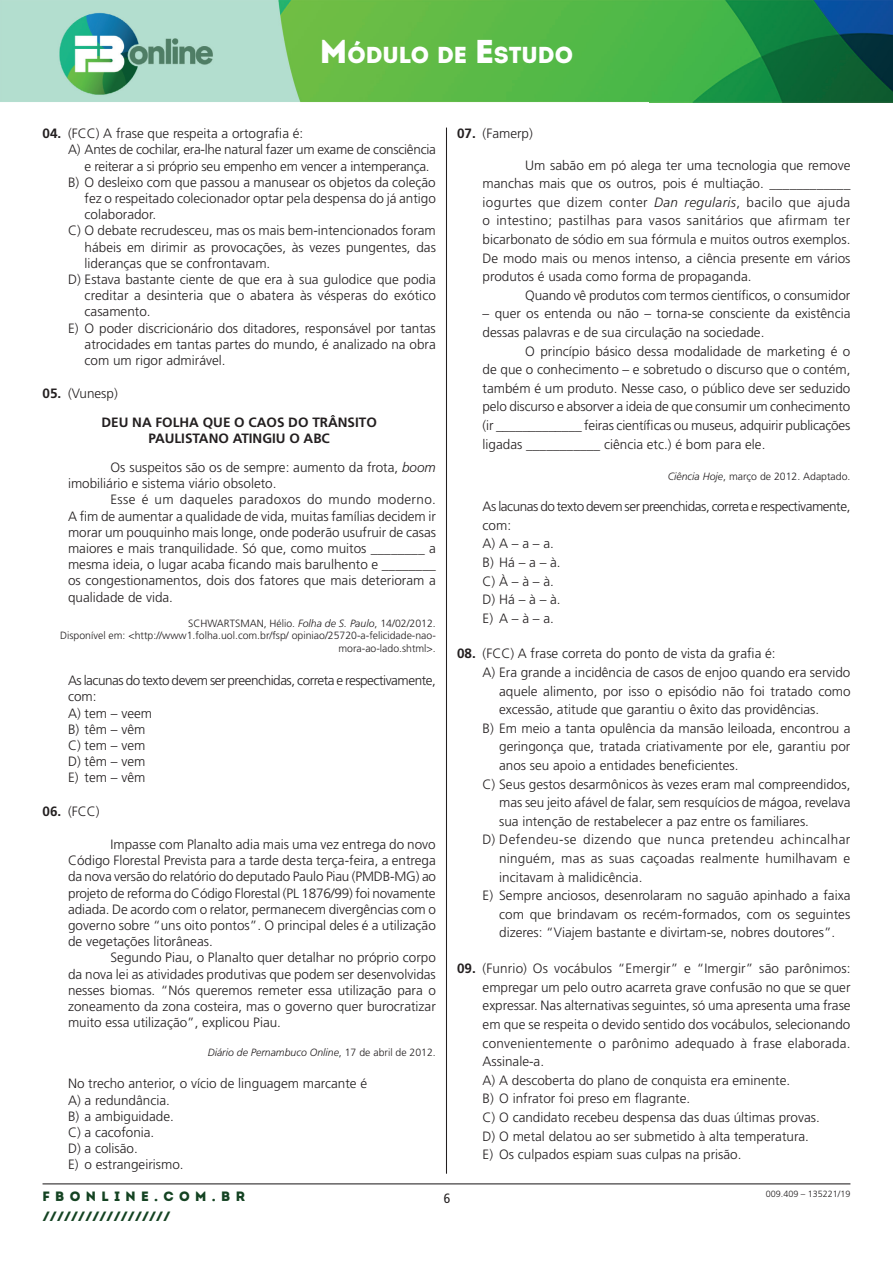
<style>
.page{position:relative;width:893px;height:1263px;background:#fff}
.page>*{position:absolute;margin:0;border:0;box-sizing:border-box;transform-origin:0 0}
.t1{font:900 23.1px "Intro";color:#fff}
.t2{font:300 13.5px/18.6px "Frutiger";color:#231f20}
.t3{font:300 13.5px/16.2px "Frutiger";letter-spacing:-.035em;color:#231f20}
.t4{font:300 13.5px "Frutiger";letter-spacing:-.02em;color:#231f20}
.t5{font:300 13.5px "Frutiger";letter-spacing:.035em;color:#231f20}
.t6{font:700 13.5px/28.8px "Frutiger";color:#231f20}
.t7{font:300 13.5px "Frutiger";letter-spacing:.02em;color:#231f20}
.t8{font:13.5px "Intro Black Caps";color:#144322}
.t9{font:900 13.5px "Intro";letter-spacing:.4em;color:#144322}
.t10{font:condensed 13.5px "Frutiger";color:#231f20}
.t11{font:300 10.5px/12.6px "Frutiger";color:#231f20;text-align:right}
.t12{font:italic 300 10.5px "Frutiger";color:#231f20}
.t13{font:300 9px "Frutiger";color:#231f20}
.s1{font-size:33px}
.s2{font-weight:700}
.s3{font-weight:300}
.s4{font-style:italic}
.s5{font-style:normal}
</style>
<div class="page">
<img style="left:0;top:0;width:893px;height:102px">
<img style="left:49px;top:1px;width:167px;height:100px">
<hr style="left:43px;top:1183px;width:807px;height:1px;background:#231f20">
<hr style="left:446px;top:128px;width:1px;height:1046px;background:#231f20">
<h1 class="t1" style="left:320px;top:40px;width:255px"><span class="s1">M</span>ÓDULO DE <span class="s1">E</span>STUDO</h1>
<p class="t2" style="left:43px;top:124px;width:262px"><span class="s2">04.</span> (FCC) A frase que respeita a ortografia é:</p>
<p class="t4" style="left:68px;top:142px;width:369px">A) Antes de cochilar, era-lhe natural fazer um exame de consciência</p>
<p class="t4" style="left:85px;top:158px;width:347px">e reiterar a si próprio seu empenho em vencer a intemperança.</p>
<p class="t2" style="left:68px;top:173px;width:369px">B) O desleixo com que passou a manusear os objetos da coleção</p>
<p class="t2" style="left:85px;top:189px;width:353px">fez o respeitado colecionador optar pela despensa do já antigo</p>
<p class="t2" style="left:85px;top:205px;width:73px">colaborador.</p>
<p class="t2" style="left:68px;top:221px;width:369px">C) O debate recrudesceu, mas os mais bem-intencionados foram</p>
<p class="t2" style="left:85px;top:238px;width:353px">hábeis em dirimir as provocações, às vezes pungentes, das</p>
<p class="t2" style="left:85px;top:254px;width:187px">lideranças que se confrontavam.</p>
<p class="t2" style="left:68px;top:270px;width:369px">D) Estava bastante ciente de que era à sua gulodice que podia</p>
<p class="t2" style="left:85px;top:286px;width:353px">creditar a desinteria que o abatera às vésperas do exótico</p>
<p class="t2" style="left:85px;top:302px;width:68px">casamento.</p>
<p class="t2" style="left:68px;top:319px;width:369px">E) O poder discricionário dos ditadores, responsável por tantas</p>
<p class="t2" style="left:85px;top:335px;width:353px">atrocidades em tantas partes do mundo, é analizado na obra</p>
<p class="t2" style="left:85px;top:351px;width:142px">com um rigor admirável.</p>
<p class="t6" style="left:102px;top:379px;width:277px;text-indent:-59px">05. <span class="s3">(Vunesp)<br></span>DEU NA FOLHA QUE O CAOS DO TRÂNSITO</p>
<p class="t2" style="left:111px;top:424px;width:327px;line-height:28.8px;text-indent:38px"><span class="s2">PAULISTANO ATINGIU O ABC<br></span>Os suspeitos são os de sempre: aumento da frota, <span class="s4">boom</span></p>
<p class="t2" style="left:68px;top:474px;width:210px">imobiliário e sistema viário obsoleto.</p>
<p class="t7" style="left:111px;top:492px;width:327px">Esse é um daqueles paradoxos do mundo moderno.</p>
<p class="t2" style="left:68px;top:507px;width:370px">A fim de aumentar a qualidade de vida, muitas famílias decidem ir</p>
<p class="t2" style="left:68px;top:523px;width:369px">morar um pouquinho mais longe, onde poderão usufruir de casas</p>
<p class="t2" style="left:68px;top:539px;width:369px">maiores e mais tranquilidade. Só que, como muitos ________ a</p>
<p class="t2" style="left:68px;top:555px;width:369px">mesma ideia, o lugar acaba ficando mais barulhento e ________</p>
<p class="t2" style="left:68px;top:571px;width:369px">os congestionamentos, dois dos fatores que mais deterioram a</p>
<p class="t2" style="left:68px;top:588px;width:107px">qualidade de vida.</p>
<p class="t11" style="left:60px;top:617px;width:377px">SCHWARTSMAN, Hélio. <span class="s4">Folha de S. Paulo</span>, 14/02/2012.<br>Disponível em: &lt;http://www1.folha.uol.com.br/fsp/ opiniao/25720-a-felicidade-nao&shy;mora-ao-lado.shtml&gt;.</p>
<p class="t3" style="left:68px;top:672px;width:369px">As lacunas do texto devem ser preenchidas, correta e respectivamente, com:<br>A) tem – veem<br>B) têm – vêm<br>C) tem – vem<br>D) têm – vem<br>E) tem – vêm</p>
<p class="t2" style="left:43px;top:802px;width:59px"><span class="s2">06.</span> (FCC)</p>
<p class="t2" style="left:68px;top:836px;width:370px;line-height:16.2px;text-align:justify;text-indent:43px">Impasse com Planalto adia mais uma vez entrega do novo Código Florestal Prevista para a tarde desta terça-feira, a entrega da nova versão do relatório do deputado Paulo Piau (PMDB-MG) ao projeto de reforma do Código Florestal (PL 1876/99) foi novamente adiada. De acordo com o relator, permanecem divergências com o governo sobre “uns oito pontos”. O principal deles é a utilização de vegetações litorâneas.</p>
<p class="t2" style="left:68px;top:949px;width:369px;line-height:16.2px;text-align:justify;text-indent:43px">Segundo Piau, o Planalto quer detalhar no próprio corpo da nova lei as atividades produtivas que podem ser desenvolvidas nesses biomas. “Nós queremos remeter essa utilização para o zoneamento da zona costeira, mas o governo quer burocratizar muito essa utilização”, explicou Piau.</p>
<p class="t12" style="left:208px;top:1046px;width:230px">Diário de Pernambuco Online<span class="s5">, 17 de abril de 2012.</span></p>
<p class="t2" style="left:68px;top:1075px;width:301px;line-height:16.2px">No trecho anterior, o vício de linguagem marcante é<br>A) a redundância.<br>B) a ambiguidade.<br>C) a cacofonia.<br>D) a colisão.<br>E) o estrangeirismo.</p>
<p class="t2" style="left:457px;top:124px;width:77px"><span class="s2">07.</span> (Famerp)</p>
<p class="t2" style="left:483px;top:156px;width:369px;text-align:justify;text-indent:43px">Um sabão em pó alega ter uma tecnologia que remove manchas mais que os outros, pois é multiação. ____________ iogurtes que dizem conter <span class="s4">Dan regularis</span>, bacilo que ajuda o intestino; pastilhas para vasos sanitários que afirmam ter bicarbonato de sódio em sua fórmula e muitos outros exemplos.<br>De modo mais ou menos intenso, a ciência presente em vários produtos é usada como forma de propaganda.</p>
<p class="t2" style="left:525px;top:286px;width:327px">Quando vê produtos com termos científicos, o consumidor</p>
<p class="t2" style="left:483px;top:304px;width:369px">– quer os entenda ou não – torna-se consciente da existência dessas palavras e de sua circulação na sociedade.</p>
<p class="t2" style="left:483px;top:342px;width:369px;text-align:justify;text-indent:43px">O princípio básico dessa modalidade de marketing é o de que o conhecimento – e sobretudo o discurso que o contém, também é um produto. Nesse caso, o público deve ser seduzido pelo discurso e absorver a ideia de que consumir um conhecimento (ir _____________ feiras científicas ou museus, adquirir publicações ligadas ___________ ciência etc.) é bom para ele.</p>
<p class="t11" style="left:668px;top:470px;width:184px"><span class="s4">Ciência Hoje</span>, março de 2012. Adaptado.</p>
<p class="t3" style="left:483px;top:497px;width:369px;line-height:18.6px">As lacunas do texto devem ser preenchidas, correta e respectivamente, com:<br>A) A – a – a.<br>B) Há – a – à.<br>C) À – à – à.<br>D) Há – à – à.<br>E) A – à – a.</p>
<p class="t2" style="left:457px;top:644px;width:320px"><span class="s2">08.</span> (FCC) A frase correta do ponto de vista da grafia é:</p>
<p class="t2" style="left:483px;top:663px;width:369px">A) Era grande a incidência de casos de enjoo quando era servido</p>
<p class="t2" style="left:499px;top:682px;width:353px">aquele alimento, por isso o episódio não foi tratado como</p>
<p class="t2" style="left:499px;top:700px;width:322px">excessão, atitude que garantiu o êxito das providências.</p>
<p class="t2" style="left:483px;top:719px;width:369px">B) Em meio a tanta opulência da mansão leiloada, encontrou a</p>
<p class="t2" style="left:499px;top:737px;width:353px">geringonça que, tratada criativamente por ele, garantiu por</p>
<p class="t2" style="left:499px;top:756px;width:241px">anos seu apoio a entidades beneficientes.</p>
<p class="t2" style="left:483px;top:775px;width:369px">C) Seus gestos desarmônicos às vezes eram mal compreendidos,</p>
<p class="t2" style="left:499px;top:793px;width:353px">mas seu jeito afável de falar, sem resquícios de mágoa, revelava</p>
<p class="t2" style="left:499px;top:812px;width:311px">sua intenção de restabelecer a paz entre os familiares.</p>
<p class="t5" style="left:483px;top:832px;width:369px">D) Defendeu-se dizendo que nunca pretendeu achincalhar</p>
<p class="t2" style="left:499px;top:849px;width:353px">ninguém, mas as suas caçoadas realmente humilhavam e</p>
<p class="t2" style="left:499px;top:868px;width:145px">incitavam à malidicência.</p>
<p class="t2" style="left:483px;top:886px;width:369px">E) Sempre anciosos, desenrolaram no saguão apinhado a faixa</p>
<p class="t2" style="left:499px;top:905px;width:353px">com que brindavam os recém-formados, com os seguintes</p>
<p class="t2" style="left:499px;top:923px;width:338px">dizeres: “Viajem bastante e divirtam-se, nobres doutores”.</p>
<p class="t2" style="left:483px;top:959px;width:370px;text-indent:-26px"><span class="s2">09.</span> (Funrio) Os vocábulos “Emergir” e “Imergir” são parônimos: empregar um pelo outro acarreta grave confusão no que se quer expressar. Nas alternativas seguintes, só uma apresenta uma frase em que se respeita o devido sentido dos vocábulos, selecionando convenientemente o parônimo adequado à frase elaborada.<br>Assinale-a.<br>A) A descoberta do plano de conquista era eminente.<br>B) O infrator foi preso em flagrante.<br>C) O candidato recebeu despensa das duas últimas provas.<br>D) O metal delatou ao ser submetido à alta temperatura.<br>E) Os culpados espiam suas culpas na prisão.</p>
<p class="t9" style="left:43px;top:1187px;width:204px">FBONLINE.COM.BR</p>
<p class="t10" style="left:444px;top:1190px;width:8px">6</p>
<p class="t8" style="left:43px;top:1207px;width:130px">//////////////////</p>
<p class="t13" style="left:766px;top:1189px;width:86px">009.409 – 135221/19</p>
</div>
